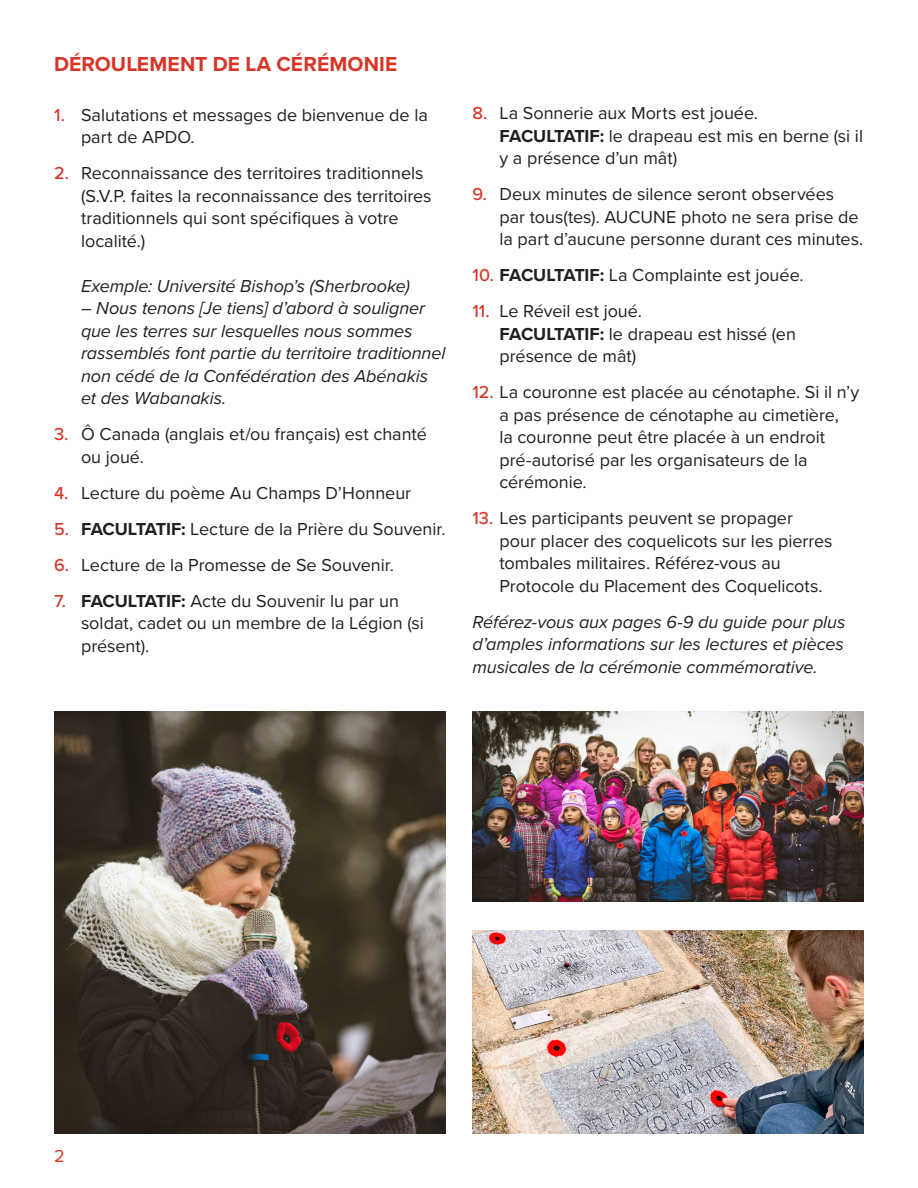
<style>
.page{position:relative;width:918px;height:1188px;background:#fff}
.page>*{position:absolute;margin:0;border:0;box-sizing:border-box;transform-origin:0 0}
.NSLA_Section_Title{font:700 21px "Proxima Nova";letter-spacing:.005em;color:#d73527}
.t1{font:18px/22.5px "Proxima Nova";color:#231f20}
.NSLA_Numbered_List{font:italic 18px/22.5px "Proxima Nova";letter-spacing:-.005em;color:#231f20}
.t2{font:18px "Proxima Nova";color:#d73527}
.s1{font-weight:500;color:#d73527}
.s2{font-weight:700}
</style>
<div class="page">
<img style="left:54px;top:712px;width:392px;height:422px">
<img style="left:472px;top:712px;width:392px;height:190px">
<img style="left:472px;top:930px;width:392px;height:203px">
<p class="NSLA_Section_Title" style="left:54px;top:48px;width:345px">DÉROULEMENT DE LA CÉRÉMONIE</p>
<p class="t1" style="left:81px;top:103px;width:348px;text-indent:-27px"><span class="s1">1.</span> Salutations et messages de bienvenue de la part de APDO.</p>
<p class="t1" style="left:81px;top:161px;width:352px;text-indent:-27px"><span class="s1">2.</span> Reconnaissance des territoires traditionnels (S.V.P. faites la reconnaissance des territoires traditionnels qui sont spécifiques à votre localité.)</p>
<p class="NSLA_Numbered_List" style="left:81px;top:274px;width:331px">Exemple: Université Bishop’s (Sherbrooke)</p>
<p class="NSLA_Numbered_List" style="left:81px;top:296px;width:366px">– Nous tenons [Je tiens] d’abord à souligner que les terres sur lesquelles nous sommes rassemblés font partie du territoire traditionnel non cédé de la Confédération des Abénakis et des Wabanakis.</p>
<p class="t1" style="left:81px;top:422px;width:347px;text-indent:-27px"><span class="s1">3.</span> Ô Canada (anglais et/ou français) est chanté ou joué.</p>
<p class="t1" style="left:54px;top:481px;width:359px"><span class="s1">4.</span> Lecture du poème Au Champs D’Honneur</p>
<p class="t1" style="left:54px;top:517px;width:393px"><span class="s1">5.</span> <span class="s2">FACULTATIF:</span> Lecture de la Prière du Souvenir.</p>
<p class="t1" style="left:54px;top:553px;width:341px"><span class="s1">6.</span> Lecture de la Promesse de Se Souvenir.</p>
<p class="t1" style="left:81px;top:589px;width:344px;text-indent:-27px"><span class="s1">7.</span> <span class="s2">FACULTATIF:</span> Acte du Souvenir lu par un soldat, cadet ou un membre de la Légion (si présent).</p>
<p class="t1" style="left:500px;top:101px;width:365px;text-indent:-27px"><span class="s1">8.</span> La Sonnerie aux Morts est jouée.<br><span class="s2">FACULTATIF:</span> le drapeau est mis en berne (si il y a présence d’un mât)</p>
<p class="t1" style="left:500px;top:182px;width:365px;text-indent:-27px"><span class="s1">9.</span> Deux minutes de silence seront observées par tous(tes). AUCUNE photo ne sera prise de la part d’aucune personne durant ces minutes.</p>
<p class="t1" style="left:472px;top:263px;width:333px"><span class="s1">10.</span> <span class="s2">FACULTATIF:</span> La Complainte est jouée.</p>
<p class="t1" style="left:500px;top:299px;width:298px;text-indent:-27px"><span class="s1">11.</span> Le Réveil est joué.<br><span class="s2">FACULTATIF:</span> le drapeau est hissé (en présence de mât)</p>
<p class="t1" style="left:500px;top:380px;width:361px;text-indent:-27px"><span class="s1">12.</span> La couronne est placée au cénotaphe. Si il n’y a pas présence de cénotaphe au cimetière,<br>la couronne peut être placée à un endroit pré-autorisé par les organisateurs de la cérémonie.</p>
<p class="t1" style="left:500px;top:506px;width:335px;text-indent:-27px"><span class="s1">13.</span> Les participants peuvent se propager pour placer des coquelicots sur les pierres tombales militaires. Référez-vous au Protocole du Placement des Coquelicots.</p>
<p class="NSLA_Numbered_List" style="left:472px;top:610px;width:374px;text-align:justify">Référez-vous aux pages 6-9 du guide pour plus d’amples informations sur les lectures et pièces musicales de la cérémonie commémorative.</p>
<p class="t2" style="left:54px;top:1143px;width:12px">2</p>
</div>
